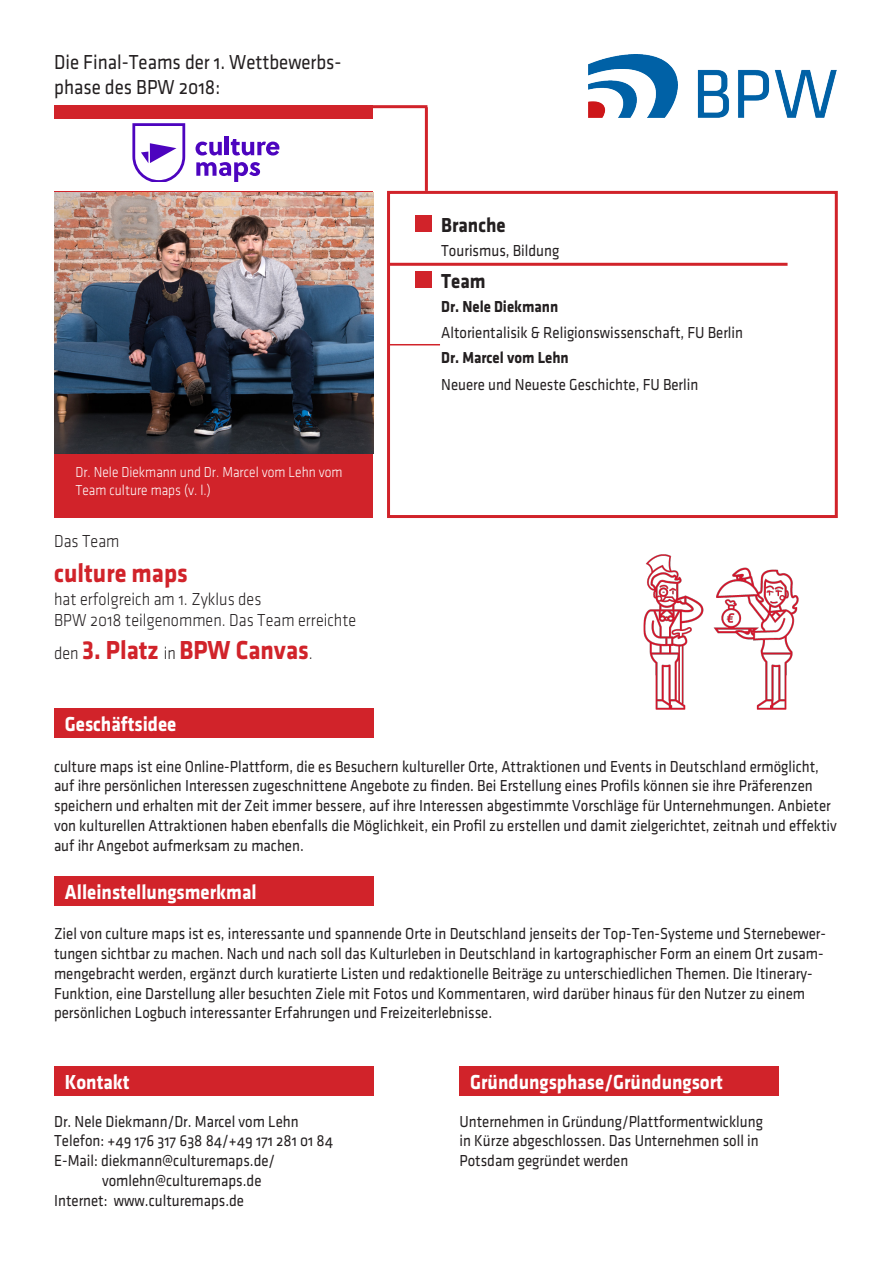
<style>
.page{position:relative;width:893px;height:1263px;background:#fff}
.page>*{position:absolute;margin:0;border:0;box-sizing:border-box;transform-origin:0 0}
.t1{font:700 27px "Klavika";color:#d1232a;scale:.9 1}
.t2{font:700 21px "Klavika";color:#fff;scale:.9 1}
.t3{font:21px/25.2px "Klavika Regular OSF";color:#231f20;scale:.9 1}
.t4{font:700 21px "Klavika";color:#231f20;scale:.9 1}
.t5{font:18px "Klavika Light OSF";color:#231f20;scale:.9 1}
.t6{font:16.5px/19.8px "Klavika Regular OSF";color:#231f20;scale:.9 1}
.t7{font:700 16.5px "Klavika";color:#231f20;scale:.9 1}
.t8{font:15px/18px "Klavika Light OSF";color:#fff;scale:.9 1}
.s1{font-family:"Klavika Light OSF";font-weight:400;font-size:18px;color:#231f20}
</style>
<div class="page">
<img style="left:588px;top:54px;width:248px;height:63px">
<div style="left:54px;top:105px;width:319px;height:413px;background:#d1232a"></div>
<div style="left:54px;top:119px;width:319px;height:72px;background:#fff"></div>
<img style="left:54px;top:192px;width:319px;height:261px">
<div style="left:415px;top:215px;width:16px;height:16px;background:#d1232a"></div>
<div style="left:415px;top:271px;width:16px;height:17px;background:#d1232a"></div>
<div style="left:54px;top:709px;width:319px;height:29px;background:#d1232a"></div>
<div style="left:54px;top:876px;width:319px;height:29px;background:#d1232a"></div>
<div style="left:54px;top:1067px;width:319px;height:29px;background:#d1232a"></div>
<div style="left:459px;top:1067px;width:319px;height:29px;background:#d1232a"></div>
<svg style="left:196px;top:142px;width:26px;height:14px"></svg>
<hr style="left:225px;top:137px;width:4px;height:18px;background:#4d04bf">
<svg style="left:231px;top:139px;width:48px;height:17px"></svg>
<svg style="left:196px;top:162px;width:64px;height:20px"></svg>
<svg style="left:132px;top:123px;width:53px;height:59px"></svg>
<img style="left:643px;top:554px;width:156px;height:156px">
<hr style="left:372px;top:105px;width:55px;height:3px;background:#d1232a">
<div style="left:387px;top:191px;width:451px;height:327px;border:3px solid #d1232a"></div>
<hr style="left:425px;top:107px;width:3px;height:84px;background:#d1232a">
<hr style="left:390px;top:263px;width:397px;height:3px;background:#d1232a">
<hr style="left:390px;top:344px;width:50px;height:1px;background:#d1232a">
<p class="t3" style="left:54px;top:49px;width:321px">Die Final-Teams der 1. Wettbewerbs&shy;phase des BPW 2018:</p>
<p class="t8" style="left:75px;top:463px;width:298px">Dr. Nele Diekmann und Dr. Marcel vom Lehn vom<br>Team culture maps (v. l.)</p>
<p class="t5" style="left:54px;top:531px;width:74px">Das Team</p>
<p class="t1" style="left:54px;top:558px;width:150px">culture maps</p>
<p class="t5" style="left:54px;top:589px;width:232px">hat erfolgreich am 1. Zyklus des</p>
<p class="t5" style="left:54px;top:611px;width:337px">BPW 2018 teilgenommen. Das Team erreichte</p>
<p class="t1" style="left:54px;top:635px;width:289px"><span class="s1">den</span> 3. Platz <span class="s1">in</span> BPW Canvas<span class="s1">.</span></p>
<p class="t2" style="left:65px;top:713px;width:126px">Geschäftsidee</p>
<p class="t4" style="left:441px;top:213px;width:73px">Branche</p>
<p class="t6" style="left:441px;top:241px;width:133px">Tourismus, Bildung</p>
<p class="t4" style="left:441px;top:270px;width:51px">Team</p>
<p class="t7" style="left:441px;top:298px;width:132px">Dr. Nele Diekmann</p>
<p class="t6" style="left:441px;top:323px;width:337px">Altorientalisik &amp; Religionswissenschaft, FU Berlin</p>
<p class="t7" style="left:441px;top:349px;width:143px">Dr. Marcel vom Lehn</p>
<p class="t6" style="left:441px;top:374px;width:287px">Neuere und Neueste Geschichte, FU Berlin</p>
<p class="t6" style="left:54px;top:756px;width:871px">culture maps ist eine Online-Plattform, die es Besuchern kultureller Orte, Attraktionen und Events in Deutschland ermöglicht, auf ihre persönlichen Interessen zugeschnittene Angebote zu finden. Bei Erstellung eines Profils können sie ihre Präferenzen speichern und erhalten mit der Zeit immer bessere, auf ihre Interessen abgestimmte Vorschläge für Unternehmungen. Anbieter von kulturellen Attraktionen haben ebenfalls die Möglichkeit, ein Profil zu erstellen und damit zielgerichtet, zeitnah und effektiv auf ihr Angebot aufmerksam zu machen.</p>
<p class="t2" style="left:65px;top:881px;width:215px">Alleinstellungsmerkmal</p>
<p class="t6" style="left:54px;top:924px;width:859px">Ziel von culture maps ist es, interessante und spannende Orte in Deutschland jenseits der Top-Ten-Systeme und Sternebewer&shy;tungen sichtbar zu machen. Nach und nach soll das Kulturleben in Deutschland in kartographischer Form an einem Ort zusam&shy;mengebracht werden, ergänzt durch kuratierte Listen und redaktionelle Beiträge zu unterschiedlichen Themen. Die Itinerary-Funktion, eine Darstellung aller besuchten Ziele mit Fotos und Kommentaren, wird darüber hinaus für den Nutzer zu einem persönlichen Logbuch interessanter Erfahrungen und Freizeiterlebnisse.</p>
<p class="t2" style="left:65px;top:1071px;width:74px">Kontakt</p>
<p class="t6" style="left:54px;top:1111px;width:273px">Dr. Nele Diekmann/Dr. Marcel vom Lehn</p>
<p class="t6" style="left:54px;top:1131px;width:311px">Telefon: +49 176 317 638 84/+49 171 281 01 84</p>
<p class="t6" style="left:102px;top:1151px;width:194px;text-indent:-48px">E-Mail: diekmann@culturemaps.de/ vomlehn@culturemaps.de</p>
<p class="t6" style="left:54px;top:1190px;width:213px">Internet: www.culturemaps.de</p>
<p class="t2" style="left:470px;top:1071px;width:283px">Gründungsphase/Gründungsort</p>
<p class="t6" style="left:459px;top:1111px;width:339px">Unternehmen in Gründung/Plattformentwicklung in Kürze abgeschlossen. Das Unternehmen soll in<br>Potsdam gegründet werden</p>
</div>
